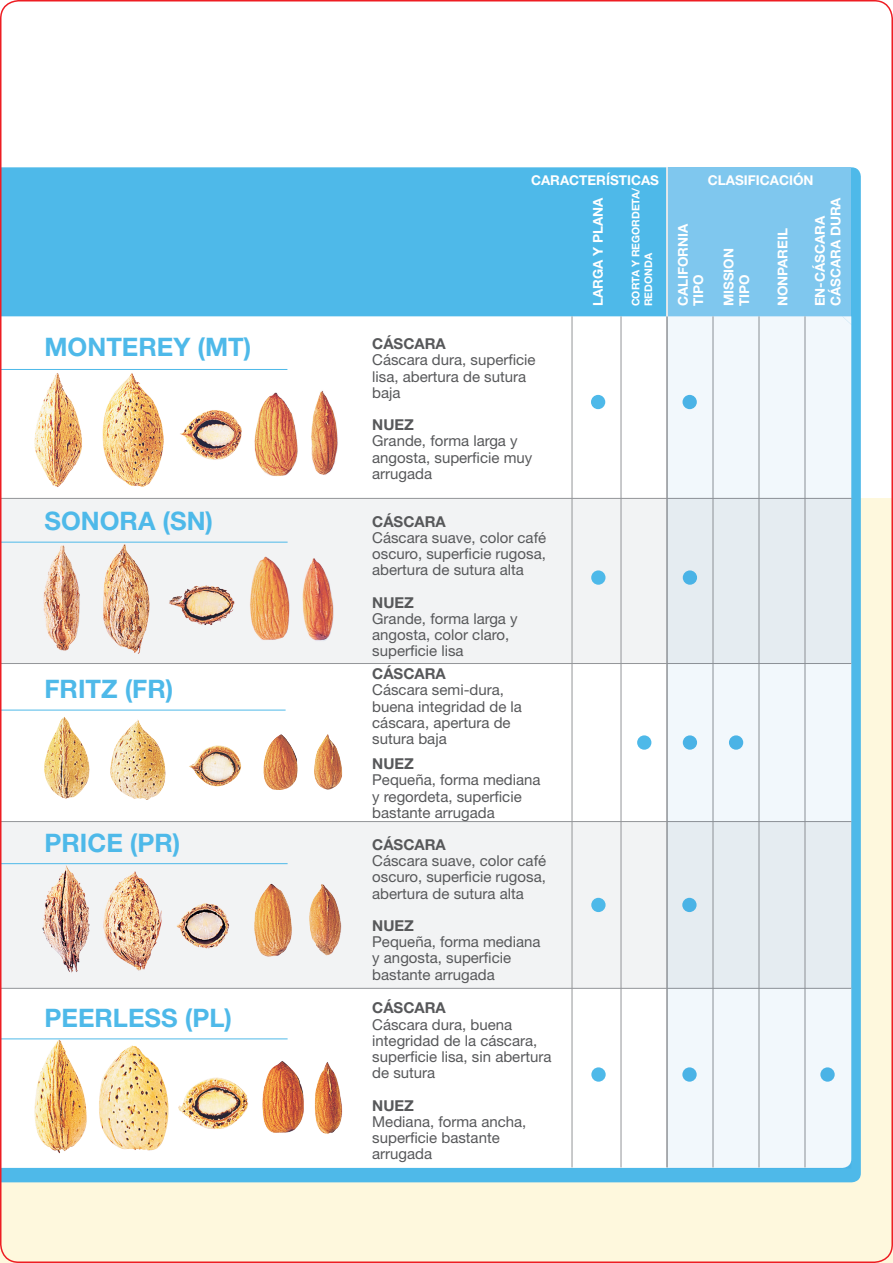
<style>
.page{position:relative;width:893px;height:1263px;background:#fff}
.page>*{position:absolute;margin:0;border:0;box-sizing:border-box;transform-origin:0 0}
.t1{font:700 25.5px "Helvetica Neue";color:#4eb9e9}
.t2{font:15px/16.2px "Helvetica Neue";color:#57585a}
.t3{font:700 13.5px/15.6px "Helvetica Neue";color:#fff}
.t4{font:700 10.5px/12.6px "Helvetica Neue";color:#fff}
.s1{font-weight:700}
</style>
<div class="page">
<div style="left:0;top:499px;width:893px;height:764px;background:#fef8dd"></div>
<div style="left:3px;top:167px;width:858px;height:1015px;background:#4eb9e9"></div>
<div style="left:667px;top:167px;width:184px;height:159px;background:#7fc7ee"></div>
<div style="left:3px;top:316px;width:664px;height:852px;background:#fff"></div>
<div style="left:0;top:499px;width:851px;height:164px;background:#f2f3f4"></div>
<div style="left:0;top:822px;width:851px;height:166px;background:#f2f3f4"></div>
<img style="left:27px;top:368px;width:315px;height:121px">
<img style="left:31px;top:541px;width:303px;height:113px">
<img style="left:44px;top:717px;width:288px;height:83px">
<hr style="left:572px;top:316px;width:1px;height:851px;background:#939598">
<hr style="left:621px;top:316px;width:1px;height:851px;background:#939598">
<hr style="left:0;top:498px;width:851px;height:1px;background:#939598">
<hr style="left:0;top:663px;width:851px;height:1px;background:#939598">
<hr style="left:0;top:821px;width:851px;height:1px;background:#939598">
<hr style="left:0;top:988px;width:851px;height:1px;background:#939598">
<hr style="left:0;top:369px;width:287px;height:1px;background:#4eb9e9">
<hr style="left:1px;top:542px;width:287px;height:1px;background:#4eb9e9">
<hr style="left:0;top:710px;width:286px;height:1px;background:#4eb9e9">
<img style="left:21px;top:1031px;width:330px;height:126px">
<hr style="left:0;top:1038px;width:288px;height:1px;background:#4eb9e9">
<img style="left:24px;top:864px;width:318px;height:109px">
<hr style="left:0;top:863px;width:288px;height:1px;background:#4eb9e9">
<div style="left:637px;top:735px;width:14px;height:15px;background:#4eb9e9;border-radius:50%"></div>
<div style="left:591px;top:395px;width:14px;height:14px;background:#4eb9e9;border-radius:50%"></div>
<div style="left:591px;top:570px;width:14px;height:15px;background:#4eb9e9;border-radius:50%"></div>
<div style="left:591px;top:898px;width:15px;height:14px;background:#4eb9e9;border-radius:50%"></div>
<div style="left:591px;top:1067px;width:15px;height:15px;background:#4eb9e9;border-radius:50%"></div>
<hr style="left:666px;top:167px;width:2px;height:1000px;background:#939598">
<svg style="left:667px;top:316px;width:184px;height:853px;fill:#f2f8fc"></svg>
<hr style="left:666px;top:166px;width:2px;height:150px;background:#fff">
<p class="t1" style="left:44px;top:331px;width:42px">MONT</p>
<p class="t1" style="left:122px;top:331px;width:131px">EREY (MT)</p>
<p class="t1" style="left:44px;top:505px;width:20px">SONORA</p>
<p class="t1" style="left:163px;top:505px;width:52px">(SN)</p>
<p class="t1" style="left:44px;top:673px;width:15px">FRIT</p>
<p class="t1" style="left:101px;top:673px;width:74px">Z (FR)</p>
<p class="t3" style="left:531px;top:172px;width:129px">CARACTERÍSTICAS</p>
<p class="t3" style="left:708px;top:172px;width:107px">CLASIFICACIÓN</p>
<p class="t3" style="left:675px;top:306px;width:84px;rotate:-90deg">CALIFORNIA<br>TIPO</p>
<p class="t4" style="left:629px;top:306px;width:120px;rotate:-90deg">CORTA Y REGORDETA/<br>REDONDA</p>
<p class="t3" style="left:812px;top:306px;width:110px;rotate:-90deg">EN-CÁSCARA<br>CÁSCARA DURA</p>
<p class="t3" style="left:590px;top:306px;width:109px;rotate:-90deg">LARGA Y PLANA</p>
<p class="t3" style="left:774px;top:306px;width:79px;rotate:-90deg">NONPAREIL</p>
<p class="t3" style="left:721px;top:306px;width:58px;rotate:-90deg">MISSION<br>TIPO</p>
<p class="t2" style="left:372px;top:335px;width:165px"><span class="s1">CÁSCARA<br></span>Cáscara dura, superficie lisa, abertura de sutura baja</p>
<p class="t2" style="left:372px;top:416px;width:162px"><span class="s1">NUEZ<br></span>Grande, forma larga y angosta, superficie muy arrugada</p>
<p class="t2" style="left:372px;top:513px;width:175px"><span class="s1">CÁSCARA<br></span>Cáscara suave, color café oscuro, superficie rugosa, abertura de sutura alta</p>
<p class="t2" style="left:372px;top:594px;width:147px"><span class="s1">NUEZ<br></span>Grande, forma larga y angosta, color claro, superficie lisa</p>
<p class="t2" style="left:372px;top:665px;width:151px"><span class="s1">CÁSCARA<br></span>Cáscara semi-dura, buena integridad de la cáscara, apertura de sutura baja</p>
<p class="t2" style="left:372px;top:755px;width:170px"><span class="s1">NUEZ<br></span>Pequeña, forma mediana y regordeta, superficie bastante arrugada</p>
<p class="t1" style="left:44px;top:827px;width:137px">PRICE (PR)</p>
<p class="t2" style="left:372px;top:836px;width:175px"><span class="s1">CÁSCARA<br></span>Cáscara suave, color café oscuro, superficie rugosa, abertura de sutura alta</p>
<p class="t2" style="left:372px;top:917px;width:170px"><span class="s1">NUEZ<br></span>Pequeña, forma mediana y angosta, superficie bastante arrugada</p>
<p class="t1" style="left:44px;top:1002px;width:189px">PEERLESS (PL)</p>
<p class="t2" style="left:372px;top:1000px;width:181px"><span class="s1">CÁSCARA<br></span>Cáscara dura, buena integridad de la cáscara, superficie lisa, sin abertura de sutura</p>
<p class="t2" style="left:372px;top:1097px;width:156px"><span class="s1">NUEZ<br></span>Mediana, forma ancha, superficie bastante arrugada</p>
</div>
